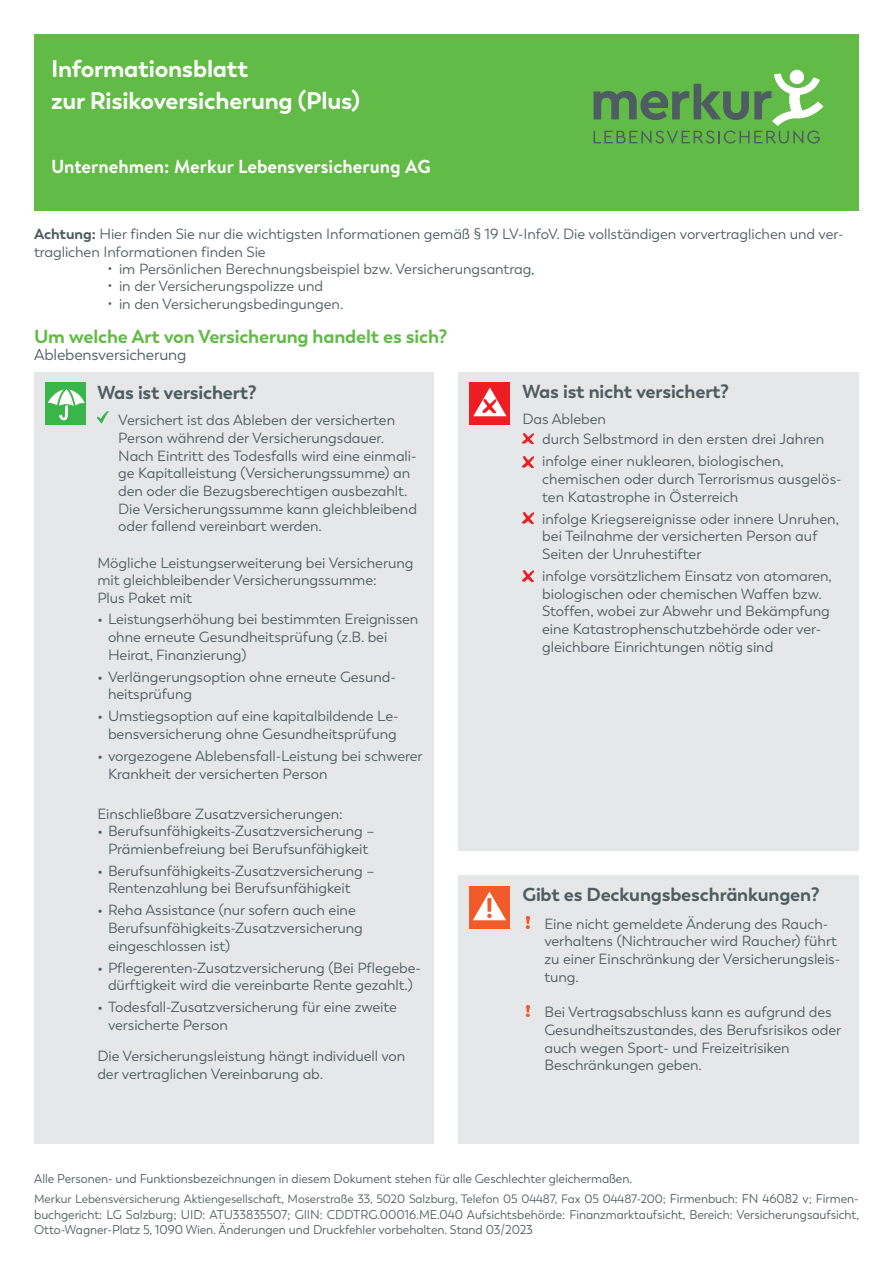
<style>
.page{position:relative;width:893px;height:1263px;background:#fff}
.page>*{position:absolute;margin:0;border:0;box-sizing:border-box;transform-origin:0 0}
.t1{font:700 24px "Boston";letter-spacing:-.01em;color:#fff}
.t2{font:700 18.75px "Boston";letter-spacing:-.01em;color:#4d5d61}
.t3{font:700 18.75px "Boston";letter-spacing:-.01em;color:#62bb46}
.t4{font:700 18.75px "Brandon Text";color:#fff}
.t5{font:15.75px "Boston";letter-spacing:-.01em;color:#4d5d61}
.t6{font:14.7px/17.7px "Boston";letter-spacing:-.005em;color:#4d5d61}
.t7{font:12.75px/15.8px "Boston";letter-spacing:-.005em;color:#4d5d61;scale:.96 1}
.t8{font:12.15px "Boston";letter-spacing:-.005em;color:#4d5d61}
.s1{font-weight:700}
.s2{font-family:"Brandon Text"}
.s3{font-size:12.75px}
</style>
<div class="page">
<div style="left:34px;top:34px;width:825px;height:177px;background:#62bb46"></div>
<div style="left:790px;top:70px;width:14px;height:14px;background:#fff;border-radius:50%"></div>
<svg style="left:594px;top:73px;width:229px;height:71px"></svg>
<div style="left:34px;top:372px;width:400px;height:772px;background:#e6e7e8"></div>
<div style="left:458px;top:875px;width:400px;height:269px;background:#e6e7e8"></div>
<div style="left:458px;top:372px;width:401px;height:479px;background:#e6e7e8"></div>
<div style="left:470px;top:382px;width:40px;height:42px;background:#ed1d24"></div>
<svg style="left:473px;top:387px;width:33px;height:29px"></svg>
<div style="left:46px;top:382px;width:40px;height:42px;background:#39b54a"></div>
<svg style="left:48px;top:385px;width:37px;height:35px"></svg>
<div style="left:469px;top:886px;width:41px;height:42px;background:#f15a29"></div>
<svg style="left:473px;top:891px;width:33px;height:29px"></svg>
<svg style="left:98px;top:412px;width:11px;height:12px"></svg>
<svg style="left:527px;top:917px;width:3px;height:12px"></svg>
<svg style="left:523px;top:433px;width:11px;height:11px"></svg>
<svg style="left:523px;top:570px;width:11px;height:11px"></svg>
<svg style="left:523px;top:513px;width:11px;height:11px"></svg>
<svg style="left:523px;top:457px;width:11px;height:11px"></svg>
<svg style="left:527px;top:1005px;width:3px;height:12px"></svg>
<h1 class="t1" style="left:51px;top:54px;width:199px">Informationsblatt</h1>
<h1 class="t1" style="left:51px;top:86px;width:310px">zur Risikoversicherung (Plus)</h1>
<p class="t4" style="left:51px;top:154px;width:381px">Unternehmen: Merkur Lebensversicherung AG</p>
<p class="t6" style="left:34px;top:225px;width:811px"><span class="s1">Achtung:</span> Hier finden Sie nur die wichtigsten Informationen gemäß § 19 LV-InfoV. Die vollständigen vorvertraglichen und ver&shy;traglichen Informationen finden Sie</p>
<p class="t6" style="left:108px;top:260px;width:428px">• im Persönlichen Berechnungsbeispiel bzw. Versicherungsantrag,</p>
<p class="t6" style="left:108px;top:278px;width:217px">• in der Versicherungspolizze und</p>
<p class="t6" style="left:108px;top:295px;width:237px">• in den Versicherungsbedingungen.</p>
<p class="t3" style="left:34px;top:325px;width:415px">Um welche Art von Versicherung handelt es sich?</p>
<p class="t5" style="left:34px;top:346px;width:154px">Ablebensversicherung</p>
<p class="t2" style="left:97px;top:381px;width:161px">Was ist versichert?</p>
<p class="t6" style="left:118px;top:411px;width:300px">Versichert ist das Ableben der versicherten Person während der Versicherungsdauer.<br>Nach Eintritt des Todesfalls wird eine einmali&shy;ge Kapitalleistung (Versicherungssumme) an den oder die Bezugsberechtigen ausbezahlt.<br>Die Versicherungssumme kann gleichbleibend oder fallend vereinbart werden.</p>
<p class="t6" style="left:97px;top:554px;width:318px">Mögliche Leistungserweiterung bei Versicherung mit gleichbleibender Versicherungssumme:<br>Plus Paket mit</p>
<p class="t6" style="left:108px;top:610px;width:312px;text-indent:-11px"><span class="s2">•</span> Leistungserhöhung bei bestimmten Ereignissen ohne erneute Gesundheitsprüfung (z.B. bei<br>Heirat, Finanzierung)</p>
<p class="t6" style="left:108px;top:668px;width:289px;text-indent:-11px"><span class="s2">•</span> Verlängerungsoption ohne erneute Gesund&shy;heitsprüfung</p>
<p class="t6" style="left:97px;top:707px;width:303px;text-align:right"><span class="s2">•</span> Umstiegsoption auf eine kapitalbildende Le&shy;bensversicherung ohne Gesundheitsprüfung</p>
<p class="t6" style="left:108px;top:747px;width:316px;text-indent:-11px"><span class="s2">•</span> vorgezogene Ablebensfall-Leistung bei schwerer<br>Krankheit der versicherten Person</p>
<p class="t6" style="left:97px;top:805px;width:247px">Einschließbare Zusatzversicherungen:</p>
<p class="t6" style="left:97px;top:822px;width:279px;text-align:center"><span class="s2">•</span> Berufsunfähigkeits-Zusatzversicherung –<br>Prämienbefreiung bei Berufsunfähigkeit</p>
<p class="t6" style="left:108px;top:862px;width:268px;text-indent:-11px"><span class="s2">•</span> Berufsunfähigkeits-Zusatzversicherung –<br>Rentenzahlung bei Berufsunfähigkeit</p>
<p class="t6" style="left:108px;top:901px;width:256px;text-indent:-11px"><span class="s2">•</span> Reha Assistance (nur sofern auch eine<br>Berufsunfähigkeits-Zusatzversicherung eingeschlossen ist)</p>
<p class="t6" style="left:97px;top:959px;width:325px;text-align:center"><span class="s2">•</span> Pflegerenten-Zusatzversicherung (Bei Pflegebe&shy;dürftigkeit wird die vereinbarte Rente gezahlt.)</p>
<p class="t6" style="left:108px;top:998px;width:291px;text-indent:-11px"><span class="s2">•</span> Todesfall-Zusatzversicherung für eine zweite versicherte Person</p>
<p class="t6" style="left:97px;top:1047px;width:309px">Die Versicherungsleistung hängt individuell von der vertraglichen Vereinbarung ab.</p>
<p class="t2" style="left:522px;top:380px;width:208px">Was ist nicht versichert?</p>
<p class="t6" style="left:522px;top:410px;width:85px">Das Ableben</p>
<p class="t6" style="left:542px;top:428px;width:284px;line-height:21.9px">durch Selbstmord in den ersten drei Jahren infolge einer nuklearen, biologischen,</p>
<p class="t6" style="left:542px;top:470px;width:301px">chemischen oder durch Terrorismus ausgelös&shy;ten Katastrophe in Österreich</p>
<p class="t6" style="left:542px;top:510px;width:298px">infolge Kriegsereignisse oder innere Unruhen, bei Teilnahme der versicherten Person auf<br>Seiten der Unruhestifter</p>
<p class="t6" style="left:542px;top:567px;width:291px">infolge vorsätzlichem Einsatz von atomaren, biologischen oder chemischen Waffen bzw.<br>Stoffen, wobei zur Abwehr und Bekämpfung eine Katastrophenschutzbehörde oder ver&shy;gleichbare Einrichtungen nötig sind</p>
<p class="t2" style="left:522px;top:883px;width:299px">Gibt es Deckungsbeschränkungen?</p>
<p class="t6" style="left:544px;top:915px;width:297px">Eine nicht gemeldete Änderung des Rauch&shy;verhaltens (Nichtraucher wird Raucher) führt zu einer Einschränkung der Versicherungsleis&shy;tung.</p>
<p class="t6" style="left:544px;top:1003px;width:298px">Bei Vertragsabschluss kann es aufgrund des Gesundheitszustandes, des Berufsrisikos oder auch wegen Sport- und Freizeitrisiken Beschränkungen geben.</p>
<p class="t7" style="left:34px;top:1171px;width:624px">Alle Personen- und Funktionsbezeichnungen in diesem Dokument stehen für alle Geschlechter gleichermaßen.</p>
<p class="t8" style="left:34px;top:1191px;width:826px">Merkur Lebensversicherung Aktiengesellschaft, Moserstraße 33, 5020 Salzburg, Telefon 05 04487, Fax 05 04487-200; <span class="s3">Firmenbuch: FN 46082 v; Firmen-</span></p>
<p class="t7" style="left:34px;top:1206px;width:861px">buchgericht: LG Salzburg; UID: ATU33835507; GIIN: CDDTRG.00016.ME.040 Aufsichtsbehörde: Finanzmarktaufsicht, Bereich: Versicherungsaufsicht,<br>Otto-Wagner-Platz 5, 1090 Wien. Änderungen und Druckfehler vorbehalten. Stand 03/2023</p>
</div>
